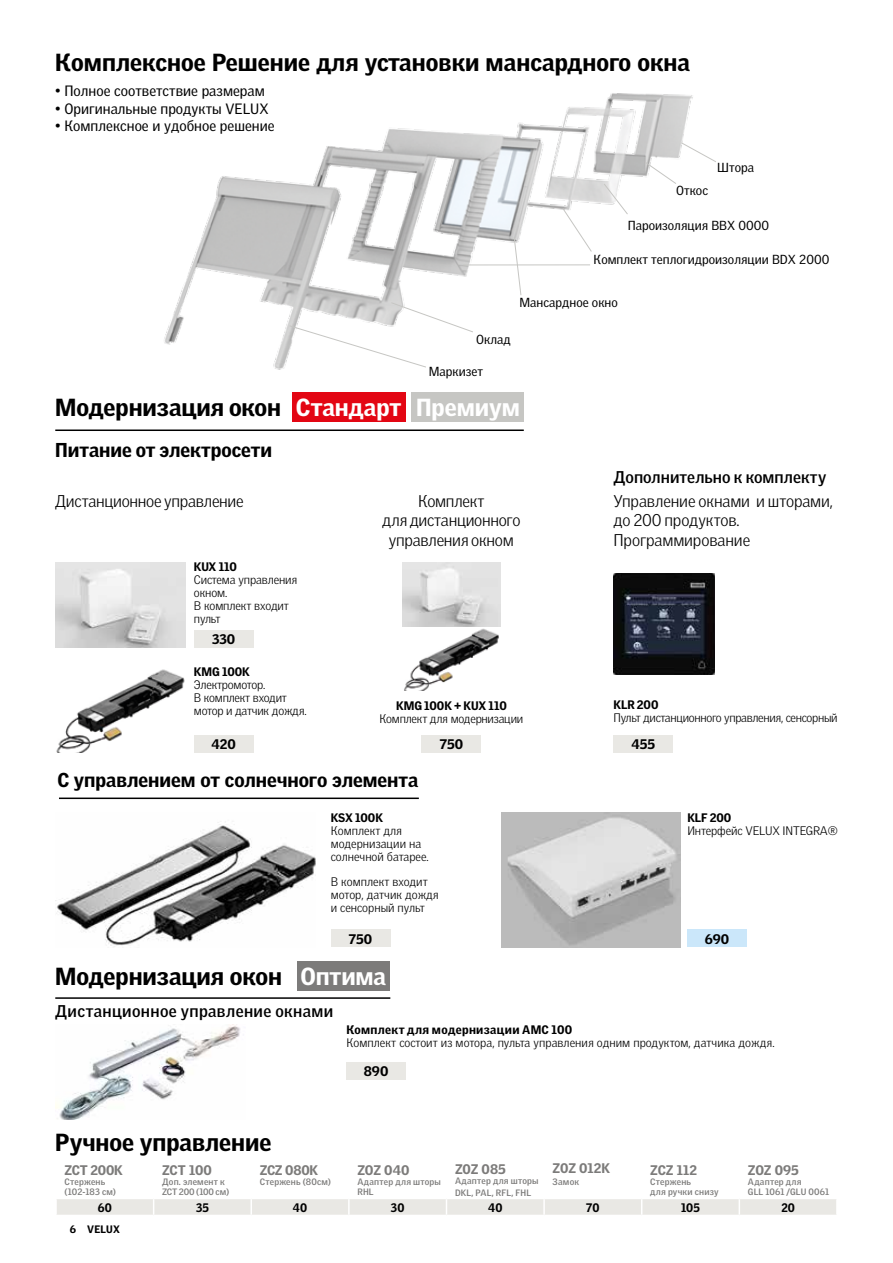
<style>
.page{position:relative;width:893px;height:1263px;background:#fff}
.page>*{position:absolute;margin:0;border:0;box-sizing:border-box;transform-origin:0 0}
.t1{font:900 24px "Velux Gothic CYR";letter-spacing:-.005em;color:#000}
.t2{font:900 24px "Velux Gothic CYR";letter-spacing:-.005em;color:#fff}
.t3{font:900 19.5px "Velux Gothic CYR";letter-spacing:-.005em;color:#000}
.t4{font:300 16.5px/19.5px "Velux Gothic CYR";letter-spacing:-.015em;color:#000;text-align:center}
.t5{font:700 16.5px "Velux Gothic CYR";letter-spacing:.02em;color:#000}
.t6{font:700 16.5px "Velux Gothic CYR";color:#000}
.t7{font:14.55px "Velux Gothic CYR";color:#000}
.t8{font:900 13.5px "Velux Gothic CYR";letter-spacing:-.01em;color:#7c7b7a}
.t9{font:900 13.5px "Velux Gothic CYR";color:#000}
.t10{font:12.75px "Velux Gothic CYR";color:#000}
.t11{font:300 12px/12.9px "Velux Gothic CYR";letter-spacing:-.01em;color:#000}
.t12{font:900 12px "Velux Gothic CYR";letter-spacing:.005em;color:#000}
.t13{font:900 12px "Velux Gothic CYR";letter-spacing:.025em;color:#000}
.t14{font:900 12px "Velux Gothic CYR";letter-spacing:.005em;color:#000;scale:.95 1}
.t15{font:900 10.5px "Velux Gothic CYR";letter-spacing:.02em;color:#000}
.t16{font:700 9px/10.2px "Velux Gothic CYR";letter-spacing:.02em;color:#7c7b7a}
.s1{color:#fff}
</style>
<div class="page">
<div style="left:57px;top:1199px;width:779px;height:16px;background:#e9e8e4"></div>
<div style="left:292px;top:393px;width:114px;height:29px;background:#e30613"></div>
<div style="left:412px;top:393px;width:112px;height:29px;background:#c6c6c3"></div>
<hr style="left:55px;top:429px;width:469px;height:2px;background:#000">
<img style="left:56px;top:669px;width:129px;height:83px">
<img style="left:403px;top:563px;width:97px;height:128px">
<img style="left:614px;top:573px;width:101px;height:101px">
<div style="left:194px;top:630px;width:59px;height:18px;background:#e9e8e4"></div>
<div style="left:194px;top:735px;width:59px;height:17px;background:#e9e8e4"></div>
<div style="left:422px;top:735px;width:59px;height:17px;background:#e9e8e4"></div>
<hr style="left:59px;top:797px;width:360px;height:2px;background:#000">
<img style="left:55px;top:821px;width:261px;height:126px">
<div style="left:331px;top:929px;width:59px;height:18px;background:#e9e8e4"></div>
<div style="left:614px;top:735px;width:59px;height:17px;background:#e9e8e4"></div>
<img style="left:164px;top:93px;width:529px;height:277px">
<svg style="left:644px;top:142px;width:72px;height:43px"></svg>
<svg style="left:603px;top:183px;width:25px;height:32px"></svg>
<svg style="left:562px;top:207px;width:30px;height:45px"></svg>
<svg style="left:513px;top:236px;width:9px;height:60px"></svg>
<hr style="left:463px;top:264px;width:127px;height:1px;background:#c6c6c3">
<svg style="left:289px;top:302px;width:185px;height:66px"></svg>
<hr style="left:55px;top:997px;width:335px;height:2px;background:#000">
<img style="left:55px;top:1025px;width:185px;height:95px">
<div style="left:346px;top:1062px;width:60px;height:17px;background:#e9e8e4"></div>
<div style="left:297px;top:961px;width:92px;height:29px;background:#7c7b7a"></div>
<div style="left:687px;top:929px;width:60px;height:18px;background:#cbe7fa"></div>
<img style="left:501px;top:813px;width:180px;height:134px">
<img style="left:55px;top:563px;width:131px;height:85px">
<h1 class="t1" style="left:55px;top:47px;width:636px">Комплексное Решение для установки мансардного окна</h1>
<p class="t7" style="left:55px;top:83px;width:211px">• Полное соответствие размерам</p>
<p class="t7" style="left:55px;top:100px;width:215px">• Оригинальные продукты VELUX</p>
<p class="t7" style="left:55px;top:118px;width:221px">• Комплексное и удобное решение</p>
<p class="t10" style="left:676px;top:183px;width:34px">Откос</p>
<p class="t10" style="left:717px;top:160px;width:38px">Штора</p>
<p class="t10" style="left:628px;top:218px;width:143px">Пароизоляция BBX 0000</p>
<p class="t10" style="left:594px;top:252px;width:237px">Комплект теплогидроизоляции BDX 2000</p>
<p class="t10" style="left:476px;top:332px;width:36px">Оклад</p>
<p class="t10" style="left:429px;top:364px;width:56px">Маркизет</p>
<p class="t10" style="left:519px;top:295px;width:100px">Мансардное окно</p>
<h1 class="t1" style="left:55px;top:393px;width:466px">Модернизация окон <span class="s1">Стандарт Премиум</span></h1>
<h2 class="t3" style="left:55px;top:438px;width:218px">Питание от электросети</h2>
<h3 class="t6" style="left:614px;top:467px;width:214px">Дополнительно к комплекту</h3>
<h3 class="t4" style="left:55px;top:491px;width:190px">Дистанционное управление</h3>
<h3 class="t4" style="left:382px;top:491px;width:140px">Комплект<br>для дистанционного управления окном</h3>
<h3 class="t4" style="left:614px;top:491px;width:221px;text-align:left">Управление окнами и шторами, до 200 продуктов.<br>Программирование</h3>
<p class="t12" style="left:194px;top:559px;width:44px">KUX 110</p>
<p class="t11" style="left:194px;top:573px;width:105px">Система управления окном.<br>В комплект входит пульт</p>
<p class="t9" style="left:212px;top:630px;width:24px">330</p>
<p class="t12" style="left:194px;top:664px;width:57px">KMG 100K</p>
<p class="t11" style="left:194px;top:678px;width:114px">Электромотор.<br>В комплект входит мотор и датчик дождя.</p>
<p class="t12" style="left:396px;top:698px;width:112px">KMG 100K + KUX 110</p>
<p class="t11" style="left:379px;top:712px;width:145px">Комплект для модернизации</p>
<p class="t9" style="left:212px;top:735px;width:26px">420</p>
<p class="t9" style="left:440px;top:735px;width:25px">750</p>
<h2 class="t3" style="left:57px;top:768px;width:362px">С управлением от солнечного элемента</h2>
<p class="t12" style="left:331px;top:810px;width:54px">KSX 100K</p>
<p class="t11" style="left:331px;top:824px;width:99px">Комплект для модернизации на солнечной батарее.</p>
<p class="t11" style="left:331px;top:875px;width:109px">В комплект входит мотор, датчик дождя и сенсорный пульт</p>
<h1 class="t1" style="left:55px;top:961px;width:228px">Модернизация окон</h1>
<p class="t9" style="left:349px;top:930px;width:25px">750</p>
<h1 class="t2" style="left:300px;top:961px;width:87px">Оптима</h1>
<h3 class="t5" style="left:55px;top:1000px;width:279px">Дистанционное управление окнами</h3>
<p class="t12" style="left:614px;top:697px;width:46px">KLR 200</p>
<p class="t11" style="left:614px;top:711px;width:226px">Пульт дистанционного управления, сенсорный</p>
<p class="t9" style="left:631px;top:735px;width:25px">455</p>
<p class="t12" style="left:687px;top:810px;width:45px">KLF 200</p>
<p class="t11" style="left:687px;top:824px;width:152px">Интерфейс VELUX INTEGRA®</p>
<p class="t9" style="left:705px;top:930px;width:26px">690</p>
<p class="t13" style="left:346px;top:1022px;width:227px">Комплект для модернизации АМС 100</p>
<p class="t11" style="left:346px;top:1036px;width:430px">Комплект состоит из мотора, пульта управления одним продуктом, датчика дождя.</p>
<p class="t9" style="left:364px;top:1062px;width:26px">890</p>
<h1 class="t1" style="left:55px;top:1127px;width:218px">Ручное управление</h1>
<p class="t8" style="left:65px;top:1161px;width:60px">ZCT 200K</p>
<p class="t16" style="left:65px;top:1176px;width:53px">Стержень (102-183 см)</p>
<p class="t8" style="left:162px;top:1161px;width:51px">ZCT 100</p>
<p class="t16" style="left:162px;top:1176px;width:68px">Доп. элемент к<br>ZCT 200 (100 см)</p>
<p class="t8" style="left:260px;top:1161px;width:60px">ZCZ 080K</p>
<p class="t16" style="left:260px;top:1176px;width:73px">Стержень (80см)</p>
<p class="t8" style="left:357px;top:1161px;width:54px">ZOZ 040</p>
<p class="t16" style="left:357px;top:1176px;width:85px">Адаптер для шторы<br>RHL</p>
<p class="t8" style="left:455px;top:1160px;width:52px">Z0Z 085</p>
<p class="t16" style="left:455px;top:1175px;width:85px;line-height:12px">Адаптер для шторы<br>DKL, PAL, RFL, FHL</p>
<p class="t8" style="left:553px;top:1160px;width:59px">Z0Z 012K</p>
<p class="t16" style="left:553px;top:1176px;width:28px">Замок</p>
<p class="t8" style="left:650px;top:1161px;width:48px">ZCZ 112</p>
<p class="t16" style="left:650px;top:1176px;width:70px">Cтержень<br>для ручки снизу</p>
<p class="t8" style="left:748px;top:1161px;width:53px">ZOZ 095</p>
<p class="t16" style="left:748px;top:1176px;width:83px">Адаптер для<br>GLL 1061 /GLU 0061</p>
<p class="t14" style="left:98px;top:1199px;width:16px">60</p>
<p class="t14" style="left:196px;top:1199px;width:15px">35</p>
<p class="t14" style="left:293px;top:1199px;width:17px">40</p>
<p class="t14" style="left:391px;top:1199px;width:16px">30</p>
<p class="t14" style="left:488px;top:1199px;width:17px">40</p>
<p class="t14" style="left:586px;top:1199px;width:15px">70</p>
<p class="t14" style="left:681px;top:1199px;width:21px">105</p>
<p class="t14" style="left:781px;top:1199px;width:16px">20</p>
<p class="t15" style="left:70px;top:1222px;width:51px">6 VELUX</p>
</div>
